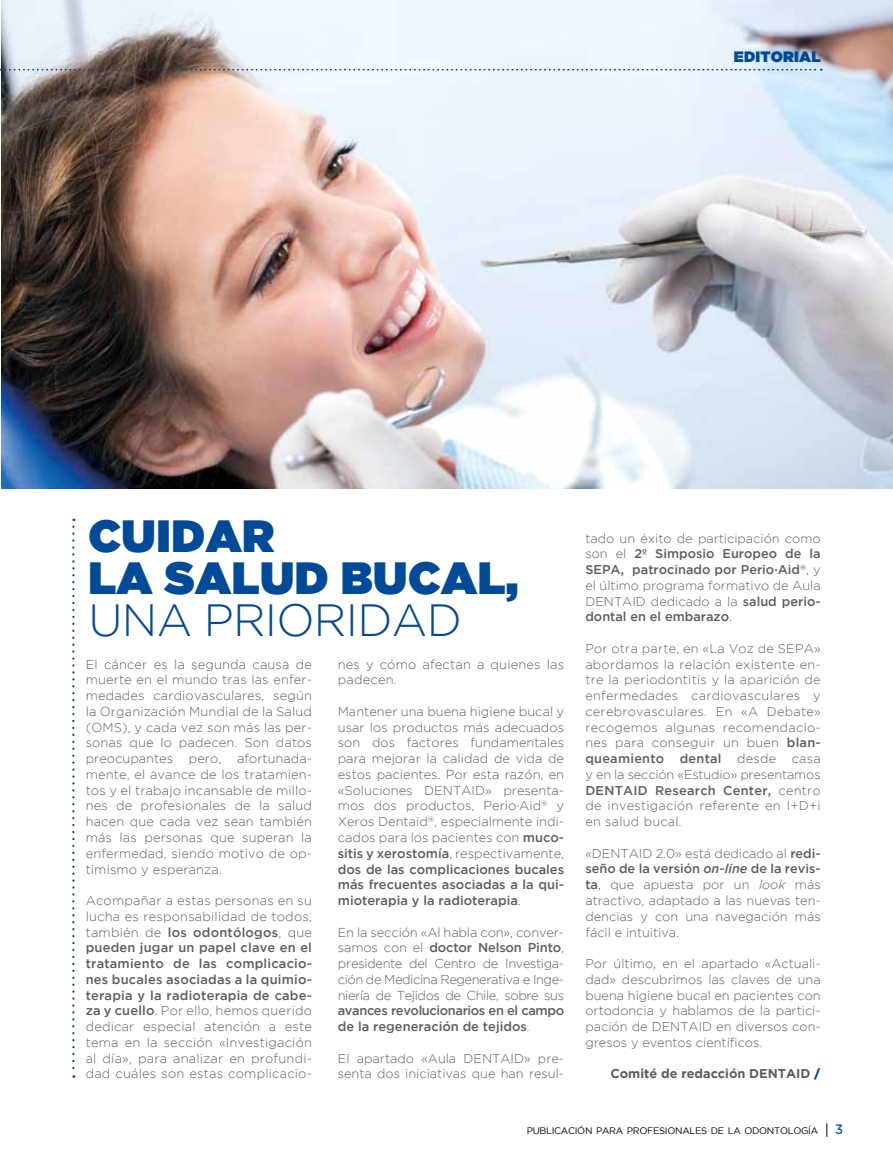
<style>
.page{position:relative;width:893px;height:1170px;background:#fff}
.page>*{position:absolute;margin:0;border:0;box-sizing:border-box;transform-origin:0 0}
.t1{font:45px/42px "Gotham Ultra";color:#004a9a}
.t2{font:300 45px "Gotham";letter-spacing:-.015em;color:#004a9a}
.t3{font:15px "Gotham Ultra";letter-spacing:.015em;color:#004a9a}
.t4{font:300 12.9px/15.8px "Gotham";letter-spacing:.01em;color:#5f5e5e;text-align:justify}
.t5{font:500 12.9px/15.8px "Gotham";letter-spacing:-.03em;color:#5f5e5e}
.t6{font:300 12.75px/15.8px "Gotham";color:#5f5e5e;text-align:justify}
.t7{font:700 12.75px "Gotham";color:#5f5e5e}
.t8{font:500 12.75px "Gotham";color:#5f5e5e}
.t9{font:9.45px "Gotham";letter-spacing:-.03em;color:#000}
.s1{font-weight:500}
.s2{font-weight:300}
.s3{font-weight:500;font-style:italic}
.s4{font-style:italic}
.s5{font-family:"All Round Gothic";font-size:15px;color:#004a9a}
.s6{font-family:"Helvetica Neue LT Std";font-size:13.5px}
.s7{font-weight:500;font-size:13.5px;color:#1961ac}
</style>
<div class="page">
<img style="left:1px;top:0;width:892px;height:488px">
<svg style="left:72px;top:518px;width:3px;height:559px"></svg>
<svg style="left:0;top:69px;width:822px;height:1px"></svg>
<p class="t3" style="left:734px;top:48px;width:88px">EDITORIAL</p>
<h1 class="t1" style="left:88px;top:513px;width:142px">CUIDAR<br>LA SALUD</h1>
<h1 class="t1" style="left:341px;top:555px;width:34px">BUCAL</h1>
<h1 class="t1" style="left:506px;top:555px;width:14px">,</h1>
<h1 class="t2" style="left:88px;top:595px;width:303px">una prioridad</h1>
<p class="t4" style="left:86px;top:656px;width:228px">El cáncer es la segunda causa de muerte en el mundo tras las enfer&shy;medades cardiovasculares, según la Organización Mundial de la Salud (OMS), y cada vez son más las per&shy;sonas que lo padecen. Son datos preocupantes pero, afortunada&shy;mente, el avance de los tratamien&shy;tos y el trabajo incansable de millo&shy;nes de profesionales de la salud hacen que cada vez sean también más las personas que superan la enfermedad, siendo motivo de op&shy;timismo y esperanza.</p>
<p class="t4" style="left:86px;top:892px;width:228px">Acompañar a estas personas en su lucha es responsabilidad de todos, también de <span class="s1">los odontólogos</span>, que <span class="s1">pueden jugar un papel clave en el tratamiento de las complicacio&shy;nes bucales asociadas a la quimio&shy;terapia y la radioterapia de cabe&shy;za y cuello</span>. Por ello, hemos querido dedicar especial atención a este tema en la sección «I nvestigación al día», para analizar en profundi&shy;dad cuáles son estas complicacio-</p>
<p class="t4" style="left:338px;top:656px;width:228px">nes y cómo afectan a quienes las padecen.</p>
<p class="t4" style="left:338px;top:703px;width:228px">Mantener una buena higiene bucal y usar los productos más adecuados son dos factores fundamentales para mejorar la calidad de vida de estos pacientes. Por esta razón, en «Soluciones DENTAI D» presenta&shy;mos dos productos, Perio·Aid<sup>®</sup> y Xeros Dentaid<sup>®</sup>, especialmente indi&shy;cados para los pacientes con <span class="s1">muco&shy;sitis y xerostomía</span>, respectivamente, <span class="s1">dos de las complicaciones bucales más frecuentes asociadas a la qui&shy;mioterapia y la radioterapia</span>.</p>
<p class="t4" style="left:338px;top:923px;width:228px">En la sección «Al habla con», conver&shy;samos con el <span class="s1">doctor Nelson Pinto</span>, presidente del Centro de I nvestiga&shy;ción de Medicina Regenerativa e I nge&shy;niería de Tejidos de Chile, sobre sus</p>
<p class="t5" style="left:338px;top:1002px;width:228px">avances revolucionarios en el campo de la regeneración de tejidos<span class="s2">.</span></p>
<p class="t6" style="left:338px;top:1049px;width:228px">El apartado «Aula DENTAI D» pre&shy;senta dos iniciativas que han resul-</p>
<p class="t6" style="left:585px;top:530px;width:237px">tado un éxito de participación como son el <span class="s1">2º Simposio Europeo de la SEPA, patrocinado por Perio·Aid</span><sup>®</sup>, y el último programa formativo de Aula DENTAI D dedicado a la <span class="s1">salud perio&shy;dontal en el embarazo</span>.</p>
<p class="t6" style="left:585px;top:640px;width:237px">Por otra parte, en «La Voz de SEPA» abordamos la relación existente en&shy;tre la periodontitis y la aparición de enfermedades cardiovasculares y cerebrovasculares. En «A Debate» recogemos algunas recomendacio&shy;nes para conseguir un buen <span class="s1">blan&shy;queamiento dental</span> desde casa y en la sección «Estudio» presentamos</p>
<p class="t8" style="left:585px;top:782px;width:28px">DENTAI</p>
<p class="t6" style="left:585px;top:782px;width:237px;text-indent:52px"><span class="s1">D Research Center,</span> centro de investigación referente en I +D+i en salud bucal.</p>
<p class="t6" style="left:585px;top:845px;width:237px">«DENTAI D 2.0» está dedicado al <span class="s1">redi&shy;seño de la versión</span> <span class="s3">on-line</span> <span class="s1">de la revis&shy;ta</span>, que apuesta por un <span class="s4">look</span> más atractivo, adaptado a las nuevas ten&shy;dencias y con una navegación más fácil e intuitiva.</p>
<p class="t6" style="left:585px;top:955px;width:237px">Por último, en el apartado «Actuali&shy;dad» descubrimos las claves de una buena higiene bucal en pacientes con ortodoncia y hablamos de la partici&shy;pación de DENTAI D en diversos con&shy;gresos y eventos científicos.</p>
<p class="t7" style="left:610px;top:1066px;width:212px">Comité de redacción DENTAID <span class="s5">/</span></p>
<p class="t9" style="left:527px;top:1125px;width:318px">PUBLICACIÓN PARA PROFESIONALES DE LA ODONTOLOGÍA <span class="s6">|</span> <span class="s7">3</span></p>
</div>
